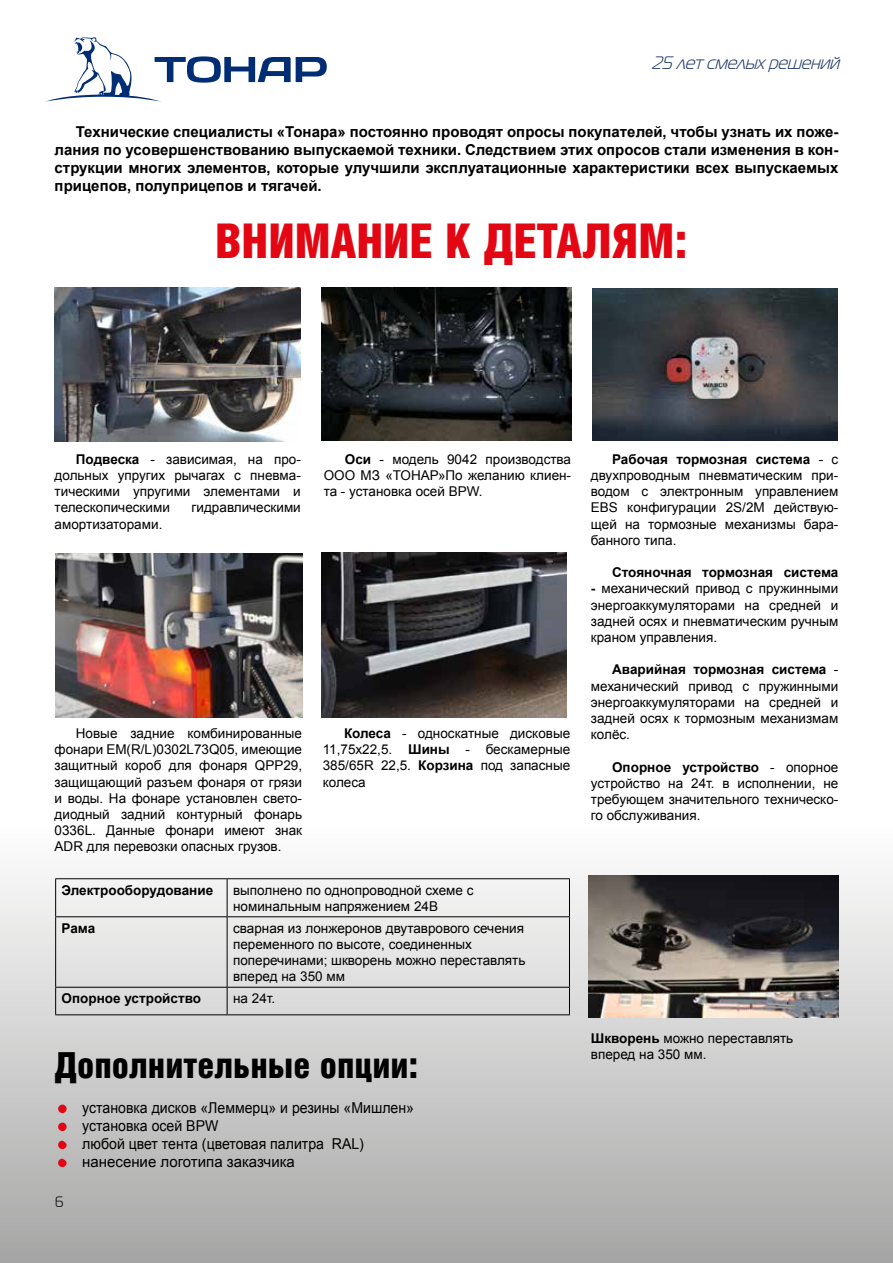
<style>
.page{position:relative;width:893px;height:1263px;background:#fff}
.page>*{position:absolute;margin:0;border:0;box-sizing:border-box;transform-origin:0 0}
.t1{font:900 48px "Helios Cond";color:#e30613}
.t2{font:900 36px "Helios Cond";color:#000}
.t3{font:italic 18px "Magistral C";color:#1f3664}
.t4{font:700 15px/18px "Arial";color:#000;text-align:justify}
.t5{font:15px/18px "Arial";color:#000;scale:.94 1}
.t6{font:15px "Magistral C";color:#000}
.t7{font:13.5px/16.2px "Arial";color:#000;text-align:justify}
.t8{font:700 13.5px "Arial";color:#000}
.s1{font-weight:700}
</style>
<div class="page">
<div style="left:0;top:641px;width:893px;height:622px;background:linear-gradient(to bottom,#fff,#adadad)"></div>
<img style="left:322px;top:552px;width:244px;height:165px">
<img style="left:589px;top:875px;width:249px;height:142px">
<img style="left:55px;top:553px;width:248px;height:164px">
<img style="left:55px;top:288px;width:246px;height:153px">
<div style="left:58px;top:1104px;width:9px;height:9px;background:#e30613;border-radius:50%"></div>
<div style="left:58px;top:1122px;width:9px;height:9px;background:#e30613;border-radius:50%"></div>
<svg style="left:58px;top:1140px;width:9px;height:9px"></svg>
<svg style="left:58px;top:1158px;width:9px;height:9px"></svg>
<img style="left:322px;top:288px;width:249px;height:152px">
<img style="left:593px;top:289px;width:244px;height:151px">
<hr style="left:55px;top:878px;width:172px;height:1px;background:#000">
<hr style="left:55px;top:879px;width:1px;height:37px;background:#000">
<hr style="left:227px;top:878px;width:343px;height:1px;background:#000">
<hr style="left:227px;top:879px;width:1px;height:37px;background:#000">
<hr style="left:569px;top:879px;width:1px;height:37px;background:#000">
<hr style="left:55px;top:916px;width:172px;height:1px;background:#000">
<hr style="left:55px;top:917px;width:1px;height:70px;background:#000">
<hr style="left:227px;top:916px;width:343px;height:1px;background:#000">
<hr style="left:227px;top:917px;width:1px;height:70px;background:#000">
<hr style="left:569px;top:917px;width:1px;height:70px;background:#000">
<hr style="left:55px;top:987px;width:172px;height:1px;background:#000">
<svg style="left:55px;top:987px;width:1px;height:27px"></svg>
<hr style="left:227px;top:987px;width:343px;height:1px;background:#000">
<svg style="left:227px;top:987px;width:1px;height:27px"></svg>
<svg style="left:569px;top:987px;width:1px;height:27px"></svg>
<hr style="left:55px;top:1014px;width:172px;height:1px;background:#000">
<hr style="left:227px;top:1014px;width:343px;height:1px;background:#000">
<svg style="left:45px;top:37px;width:282px;height:65px"></svg>
<h3 class="t3" style="left:651px;top:53px;width:195px">25 летсмелыхрешений</h3>
<p class="t4" style="left:55px;top:123px;width:785px;text-indent:21px">Технические специалисты «Тонара» постоянно проводят опросы покупателей, чтобы узнать их поже&shy;лания по усовершенствованию выпускаемой техники. Следствием этих опросов стали изменения в кон&shy;струкции многих элементов, которые улучшили эксплуатационные характеристики всех выпускаемых прицепов, полуприцепов и тягачей.</p>
<h1 class="t1" style="left:215px;top:213px;width:474px">ВНИМАНИЕ К ДЕТАЛЯМ:</h1>
<p class="t7" style="left:55px;top:451px;width:248px;text-indent:21px"><span class="s1">Подвеска</span> - зависимая, на про&shy;дольных упругих рычагах с пневма&shy;тическими упругими элементами и телескопическими</p>
<p class="t7" style="left:192px;top:500px;width:111px">гидравлическими</p>
<p class="t7" style="left:55px;top:516px;width:109px">амортизаторами.</p>
<p class="t7" style="left:324px;top:451px;width:249px;text-indent:21px"><span class="s1">Оси</span> - модель 9042 производства ООО МЗ «ТОНАР»По желанию клиен&shy;та - установка осей BPW.</p>
<p class="t7" style="left:55px;top:725px;width:249px;text-indent:21px">Новые задние комбинированные фонари EM(R/L)0302L73Q05, имеющие защитный короб для фонаря QPP29, защищающий разъем фонаря от грязи и воды. На фонаре установлен свето&shy;диодный задний контурный фонарь 0336L. Данные фонари имеют знак ADR для перевозки опасных грузов.</p>
<p class="t7" style="left:323px;top:725px;width:249px;text-indent:21px"><span class="s1">Колеса</span> - односкатные дисковые 11,75х22,5. <span class="s1">Шины</span> - бескамерные 385/65R 22,5. <span class="s1">Корзина</span> под запасные колеса</p>
<p class="t8" style="left:62px;top:881px;width:153px">Электрооборудование</p>
<p class="t7" style="left:233px;top:882px;width:242px">выполнено по однопроводной схеме с номинальным напряжением 24В</p>
<p class="t8" style="left:62px;top:919px;width:35px">Рама</p>
<p class="t7" style="left:233px;top:920px;width:294px;text-align:left">сварная из лонжеронов двутаврового сечения переменного по высоте, соединенных поперечинами; шкворень можно переставлять вперед на 350 мм</p>
<p class="t8" style="left:62px;top:989px;width:141px">Опорное устройство</p>
<p class="t7" style="left:233px;top:990px;width:44px">на 24т.</p>
<h2 class="t2" style="left:55px;top:1044px;width:365px">Дополнительные опции:</h2>
<p class="t6" style="left:55px;top:1194px;width:10px">6</p>
<p class="t5" style="left:82px;top:1099px;width:354px">установка дисков «Леммерц» и резины «Мишлен» установка осей BPW<br>любой цвет тента (цветовая палитра RAL) нанесение логотипа заказчика</p>
<p class="t7" style="left:591px;top:451px;width:249px;text-indent:21px"><span class="s1">Рабочая тормозная система</span> - с двухпроводным пневматическим при&shy;водом c электронным управлением EBS конфигурации 2S/2M действую&shy;щей на тормозные механизмы бара&shy;банного типа.</p>
<p class="t8" style="left:612px;top:563px;width:228px">Стояночная тормозная система</p>
<p class="t7" style="left:591px;top:581px;width:249px"><span class="s1">-</span> механический привод с пружинными энергоаккумуляторами на средней и задней осях и пневматическим ручным краном управления.</p>
<p class="t7" style="left:591px;top:662px;width:249px;text-indent:21px"><span class="s1">Аварийная тормозная система</span> - механический привод с пружинными энергоаккумуляторами на средней и задней осях к тормозным механизмам колёс.</p>
<p class="t7" style="left:591px;top:759px;width:249px;text-indent:21px"><span class="s1">Опорное устройство</span> - опорное устройство на 24т. в исполнении, не требующем значительного техническо&shy;го обслуживания.</p>
<p class="t7" style="left:591px;top:1030px;width:204px"><span class="s1">Шкворень</span> можно переставлять вперед на 350 мм.</p>
</div>
